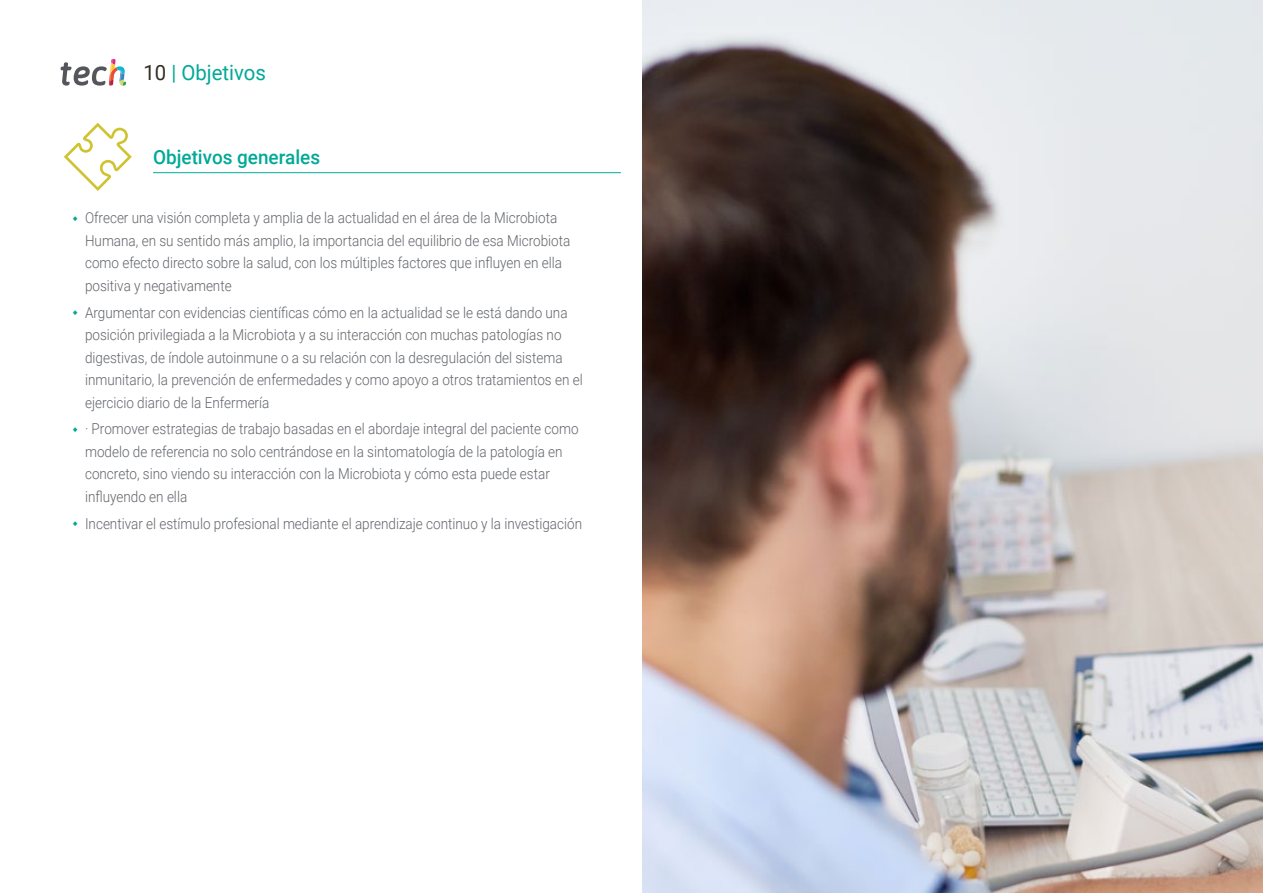
<style>
.page{position:relative;width:1263px;height:893px;background:#fff}
.page>*{position:absolute;margin:0;border:0;box-sizing:border-box;transform-origin:0 0}
.t1{font:21px "Roboto";color:#00a996}
.t2{font:500 19.5px "Roboto";color:#00a996}
.t3{font:300 15px/22.5px "Roboto";color:#61646a;scale:.9 1}
.s1{color:#312e20}
</style>
<div class="page">
<hr style="left:153px;top:172px;width:468px;height:1px;background:#00a996">
<svg style="left:64px;top:123px;width:68px;height:68px"></svg>
<img style="left:642px;top:0;width:621px;height:893px">
<svg style="left:61px;top:59px;width:65px;height:27px"></svg>
<h1 class="t1" style="left:144px;top:57px;width:124px"><span class="s1">10</span> | Objetivos</h1>
<h2 class="t2" style="left:153px;top:144px;width:169px">Objetivos generales</h2>
<p class="t3" style="left:85px;top:206px;width:541px">Ofrecer una visión completa y amplia de la actualidad en el área de la Microbiota Humana, en su sentido más amplio, la importancia del equilibrio de esa Microbiota como efecto directo sobre la salud, con los mú ltiples factores que influyen en ella positiva y negativamente</p>
<p class="t3" style="left:85px;top:300px;width:554px">Argumentar con evidencias científicas cómo en la actualidad se le está dando una posición privilegiada a la Microbiota y a su interacción con muchas patologías no digestivas, de índole autoinmune o a su relación con la desregulación del sistema inmunitario, la prevención de enfermedades y como apoyo a otros tratamientos en el ejercicio diario de la Enfermería</p>
<p class="t3" style="left:85px;top:417px;width:550px">· Promover estrategias de trabajo basadas en el abordaje integral del paciente como modelo de referencia no solo centrándose en la sintomatología de la patología en concreto, sino viendo su interacción con la Microbiota y cómo esta puede estar influyendo en ella</p>
<p class="t3" style="left:85px;top:511px;width:554px">Incentivar el estímulo profesional mediante el aprendizaje continuo y la investigación</p>
</div>
